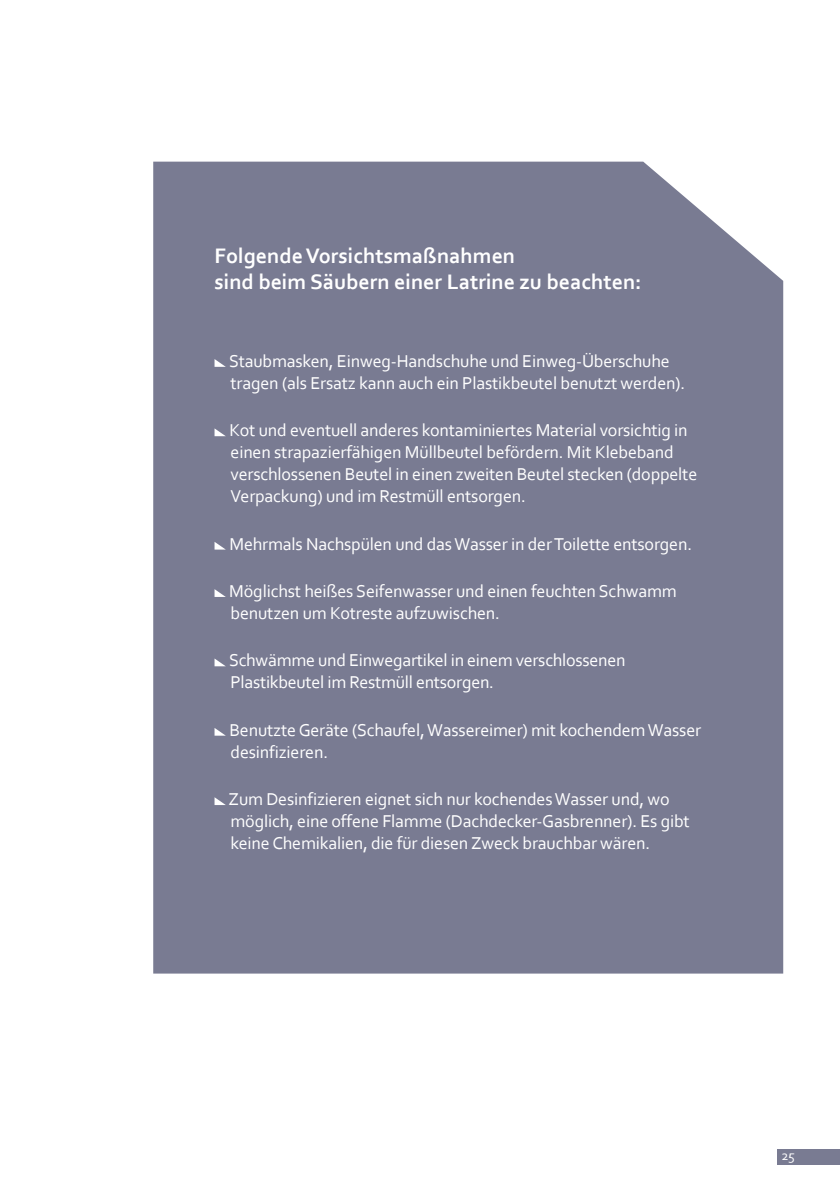
<style>
.page{position:relative;width:840px;height:1191px;background:#fff}
.page>*{position:absolute;margin:0;border:0;box-sizing:border-box;transform-origin:0 0}
.t1{font:700 22px/26.4px "Corbel";color:#fff}
.t2{font:18px/22px "Corbel";letter-spacing:-.01em;color:#fff}
.t3{font:14px "Corbel";color:#fff}
</style>
<div class="page">
<div style="left:777px;top:1149px;width:62px;height:15px;background:#797b92"></div>
<div style="left:153px;top:162px;width:629px;height:811px;background:#797b92"></div>
<svg style="left:214px;top:359px;width:12px;height:8px"></svg>
<svg style="left:214px;top:428px;width:12px;height:8px"></svg>
<svg style="left:214px;top:542px;width:12px;height:7px"></svg>
<svg style="left:214px;top:589px;width:12px;height:8px"></svg>
<svg style="left:214px;top:658px;width:12px;height:8px"></svg>
<svg style="left:214px;top:728px;width:12px;height:7px"></svg>
<svg style="left:214px;top:797px;width:12px;height:8px"></svg>
<p class="t1" style="left:214px;top:242px;width:428px">Folgende Vorsichtsmaßnahmen<br>sind beim Säubern einer Latrine zu beachten:</p>
<p class="t2" style="left:229px;top:349px;width:457px">Staubmasken, Einweg-Handschuhe und Einweg-Überschuhe tragen (als Ersatz kann auch ein Plastikbeutel benutzt werden).</p>
<p class="t2" style="left:229px;top:419px;width:469px">Kot und eventuell anderes kontaminiertes Material vorsichtig in einen strapazierfähigen Müllbeutel befördern. Mit Klebeband verschlossenen Beutel in einen zweiten Beutel stecken (doppelte Verpackung) und im Restmüll entsorgen.</p>
<p class="t2" style="left:229px;top:532px;width:464px">Mehrmals Nachspülen und das Wasser in der Toilette entsorgen.</p>
<p class="t2" style="left:229px;top:579px;width:448px">Möglichst heißes Seifenwasser und einen feuchten Schwamm benutzen um Kotreste aufzuwischen.</p>
<p class="t2" style="left:229px;top:649px;width:398px">Schwämme und Einwegartikel in einem verschlossenen<br>Plastikbeutel im Restmüll entsorgen.</p>
<p class="t2" style="left:229px;top:718px;width:473px">Benutzte Geräte (Schaufel, Wassereimer) mit kochendem Wasser desinfizieren.</p>
<p class="t2" style="left:228px;top:787px;width:462px">Zum Desinfizieren eignet sich nur kochendes Wasser und, wo möglich, eine offene Flamme (Dachdecker-Gasbrenner). Es gibt keine Chemikalien, die für diesen Zweck brauchbar wären.</p>
<p class="t3" style="left:781px;top:1147px;width:15px">25</p>
</div>
